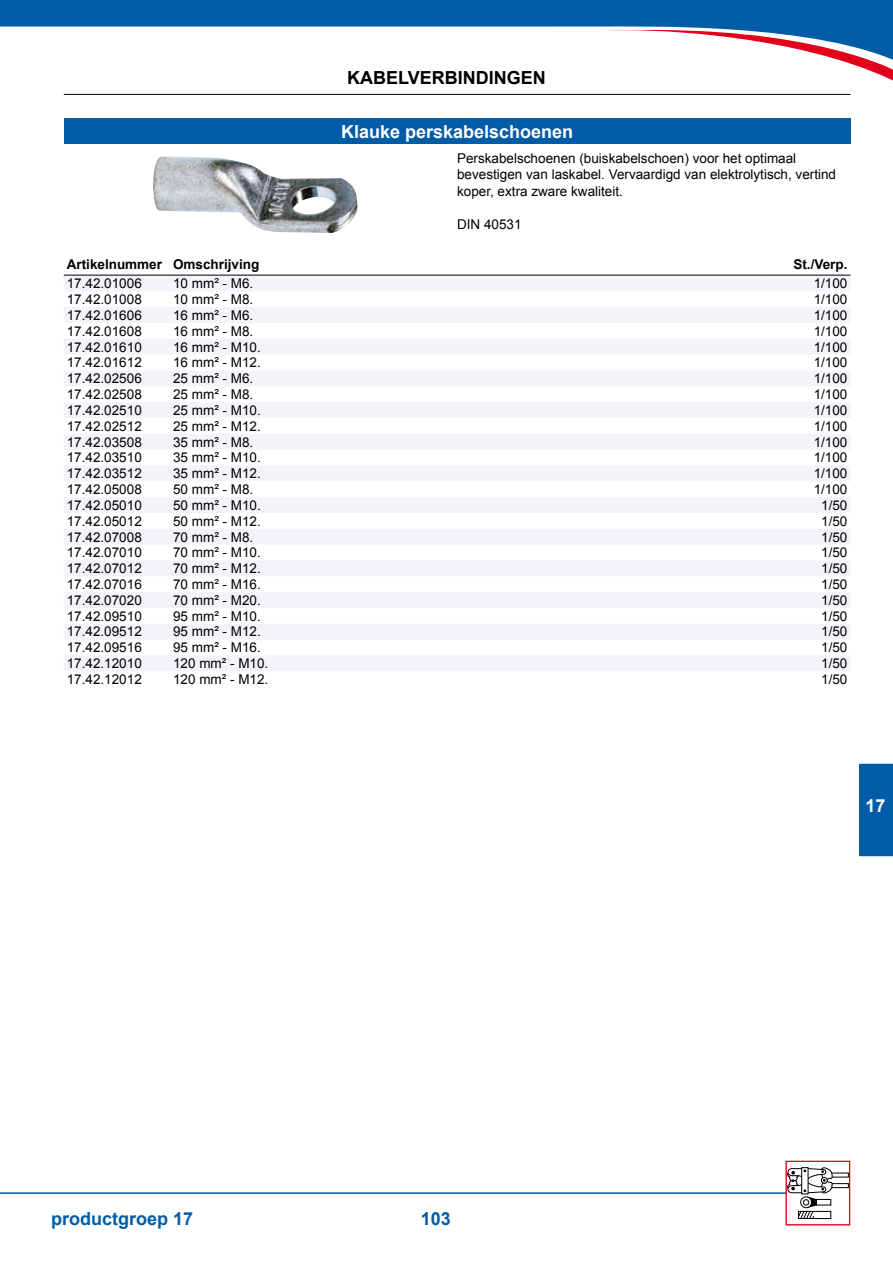
<style>
.page{position:relative;width:893px;height:1263px;background:#fff}
.page>*{position:absolute;margin:0;border:0;box-sizing:border-box;transform-origin:0 0}
.t1{font:700 18px "Arial";color:#fff}
.t2{font:700 18px "Arial";color:#000}
.t3{font:700 18px "Arial";color:#005ca6}
.t4{font:13.5px/16.5px "Arial";color:#000}
.t5{font:700 13.5px "Arial";color:#000}
</style>
<div class="page">
<hr style="left:64px;top:94px;width:786px;height:1px;background:#000">
<div style="left:859px;top:764px;width:34px;height:92px;background:#005ca6"></div>
<hr style="left:0;top:1192px;width:850px;height:2px;background:#005ca6">
<div style="left:786px;top:1161px;width:63px;height:64px;background:#fff"></div>
<svg style="left:833px;top:1183px;width:15px;height:5px"></svg>
<svg style="left:833px;top:1173px;width:15px;height:4px"></svg>
<svg style="left:788px;top:1167px;width:45px;height:52px"></svg>
<svg style="left:816px;top:1199px;width:15px;height:6px"></svg>
<div style="left:786px;top:1161px;width:64px;height:64px;border:1px solid #e2001a"></div>
<svg style="left:1px;top:0;width:892px;height:30px;background:#176aae"></svg>
<svg style="left:607px;top:30px;width:286px;height:51px"></svg>
<svg style="left:0;top:0;width:1px;height:27px"></svg>
<div style="left:64px;top:119px;width:786px;height:25px;background:#005ca6"></div>
<img style="left:153px;top:156px;width:205px;height:77px">
<svg style="left:64px;top:276px;width:786px;height:395px;fill:#f4f5fa"></svg>
<hr style="left:64px;top:275px;width:106px;height:1px;background:#000">
<hr style="left:170px;top:275px;width:595px;height:1px;background:#000">
<hr style="left:765px;top:275px;width:85px;height:1px;background:#000">
<h1 class="t2" style="left:347px;top:66px;width:200px">Kabelverbindingen</h1>
<h1 class="t1" style="left:341px;top:119px;width:234px">Klauke perskabelschoenen</h1>
<p class="t4" style="left:457px;top:150px;width:380px">Perskabelschoenen (buiskabelschoen) voor het optimaal bevestigen van laskabel. Vervaardigd van elektrolytisch, vertind koper, extra zware kwaliteit.</p>
<p class="t4" style="left:457px;top:216px;width:66px">DIN 40531</p>
<p class="t5" style="left:67px;top:255px;width:194px">Artikelnummer Omschrijving</p>
<p class="t5" style="left:793px;top:255px;width:56px">St./Verp.</p>
<p class="t4" style="left:67px;top:275px;width:77px">17.42.01006</p>
<p class="t4" style="left:173px;top:275px;width:82px">10 mm² - M6.</p>
<p class="t4" style="left:814px;top:275px;width:35px">1/100</p>
<p class="t4" style="left:67px;top:291px;width:77px">17.42.01008</p>
<p class="t4" style="left:173px;top:291px;width:82px">10 mm² - M8.</p>
<p class="t4" style="left:814px;top:291px;width:35px">1/100</p>
<p class="t4" style="left:67px;top:307px;width:77px">17.42.01606</p>
<p class="t4" style="left:173px;top:307px;width:82px">16 mm² - M6.</p>
<p class="t4" style="left:814px;top:307px;width:35px">1/100</p>
<p class="t4" style="left:67px;top:323px;width:77px">17.42.01608</p>
<p class="t4" style="left:173px;top:323px;width:82px">16 mm² - M8.</p>
<p class="t4" style="left:814px;top:323px;width:35px">1/100</p>
<p class="t4" style="left:67px;top:339px;width:77px">17.42.01610</p>
<p class="t4" style="left:173px;top:339px;width:89px">16 mm² - M10.</p>
<p class="t4" style="left:814px;top:339px;width:35px">1/100</p>
<p class="t4" style="left:67px;top:355px;width:77px">17.42.01612</p>
<p class="t4" style="left:173px;top:355px;width:89px">16 mm² - M12.</p>
<p class="t4" style="left:814px;top:355px;width:35px">1/100</p>
<p class="t4" style="left:67px;top:370px;width:77px">17.42.02506</p>
<p class="t4" style="left:173px;top:370px;width:82px">25 mm² - M6.</p>
<p class="t4" style="left:814px;top:370px;width:35px">1/100</p>
<p class="t4" style="left:67px;top:386px;width:77px">17.42.02508</p>
<p class="t4" style="left:173px;top:386px;width:82px">25 mm² - M8.</p>
<p class="t4" style="left:814px;top:386px;width:35px">1/100</p>
<p class="t4" style="left:67px;top:402px;width:77px">17.42.02510</p>
<p class="t4" style="left:173px;top:402px;width:89px">25 mm² - M10.</p>
<p class="t4" style="left:814px;top:402px;width:35px">1/100</p>
<p class="t4" style="left:67px;top:418px;width:77px">17.42.02512</p>
<p class="t4" style="left:173px;top:418px;width:89px">25 mm² - M12.</p>
<p class="t4" style="left:814px;top:418px;width:35px">1/100</p>
<p class="t4" style="left:67px;top:434px;width:77px">17.42.03508</p>
<p class="t4" style="left:173px;top:434px;width:82px">35 mm² - M8.</p>
<p class="t4" style="left:814px;top:434px;width:35px">1/100</p>
<p class="t4" style="left:67px;top:449px;width:77px">17.42.03510</p>
<p class="t4" style="left:173px;top:449px;width:89px">35 mm² - M10.</p>
<p class="t4" style="left:814px;top:449px;width:35px">1/100</p>
<p class="t4" style="left:67px;top:465px;width:77px">17.42.03512</p>
<p class="t4" style="left:173px;top:465px;width:89px">35 mm² - M12.</p>
<p class="t4" style="left:814px;top:465px;width:35px">1/100</p>
<p class="t4" style="left:67px;top:481px;width:77px">17.42.05008</p>
<p class="t4" style="left:173px;top:481px;width:82px">50 mm² - M8.</p>
<p class="t4" style="left:814px;top:481px;width:35px">1/100</p>
<p class="t4" style="left:67px;top:497px;width:77px">17.42.05010</p>
<p class="t4" style="left:173px;top:497px;width:89px">50 mm² - M10.</p>
<p class="t4" style="left:821px;top:497px;width:28px">1/50</p>
<p class="t4" style="left:67px;top:513px;width:77px">17.42.05012</p>
<p class="t4" style="left:173px;top:513px;width:89px">50 mm² - M12.</p>
<p class="t4" style="left:821px;top:513px;width:28px">1/50</p>
<p class="t4" style="left:67px;top:529px;width:77px">17.42.07008</p>
<p class="t4" style="left:173px;top:529px;width:82px">70 mm² - M8.</p>
<p class="t4" style="left:821px;top:529px;width:28px">1/50</p>
<p class="t4" style="left:67px;top:544px;width:77px">17.42.07010</p>
<p class="t4" style="left:173px;top:544px;width:89px">70 mm² - M10.</p>
<p class="t4" style="left:821px;top:544px;width:28px">1/50</p>
<p class="t4" style="left:67px;top:560px;width:77px">17.42.07012</p>
<p class="t4" style="left:173px;top:560px;width:89px">70 mm² - M12.</p>
<p class="t4" style="left:821px;top:560px;width:28px">1/50</p>
<p class="t4" style="left:67px;top:576px;width:77px">17.42.07016</p>
<p class="t4" style="left:173px;top:576px;width:89px">70 mm² - M16.</p>
<p class="t4" style="left:821px;top:576px;width:28px">1/50</p>
<p class="t4" style="left:67px;top:592px;width:77px">17.42.07020</p>
<p class="t4" style="left:173px;top:592px;width:89px">70 mm² - M20.</p>
<p class="t4" style="left:821px;top:592px;width:28px">1/50</p>
<p class="t4" style="left:67px;top:608px;width:77px">17.42.09510</p>
<p class="t4" style="left:173px;top:608px;width:89px">95 mm² - M10.</p>
<p class="t4" style="left:821px;top:608px;width:28px">1/50</p>
<p class="t4" style="left:67px;top:624px;width:77px">17.42.09512</p>
<p class="t4" style="left:173px;top:624px;width:89px">95 mm² - M12.</p>
<p class="t4" style="left:821px;top:624px;width:28px">1/50</p>
<p class="t4" style="left:67px;top:639px;width:77px">17.42.09516</p>
<p class="t4" style="left:173px;top:639px;width:89px">95 mm² - M16.</p>
<p class="t4" style="left:821px;top:639px;width:28px">1/50</p>
<p class="t4" style="left:67px;top:655px;width:77px">17.42.12010</p>
<p class="t4" style="left:173px;top:655px;width:97px">120 mm² - M10.</p>
<p class="t4" style="left:821px;top:655px;width:28px">1/50</p>
<p class="t4" style="left:67px;top:671px;width:77px">17.42.12012</p>
<p class="t4" style="left:173px;top:671px;width:97px">120 mm² - M12.</p>
<p class="t4" style="left:821px;top:671px;width:28px">1/50</p>
<h1 class="t1" style="left:866px;top:794px;width:22px">17</h1>
<h1 class="t3" style="left:51px;top:1206px;width:144px">productgroep 17</h1>
<h1 class="t3" style="left:421px;top:1207px;width:32px">103</h1>
</div>
